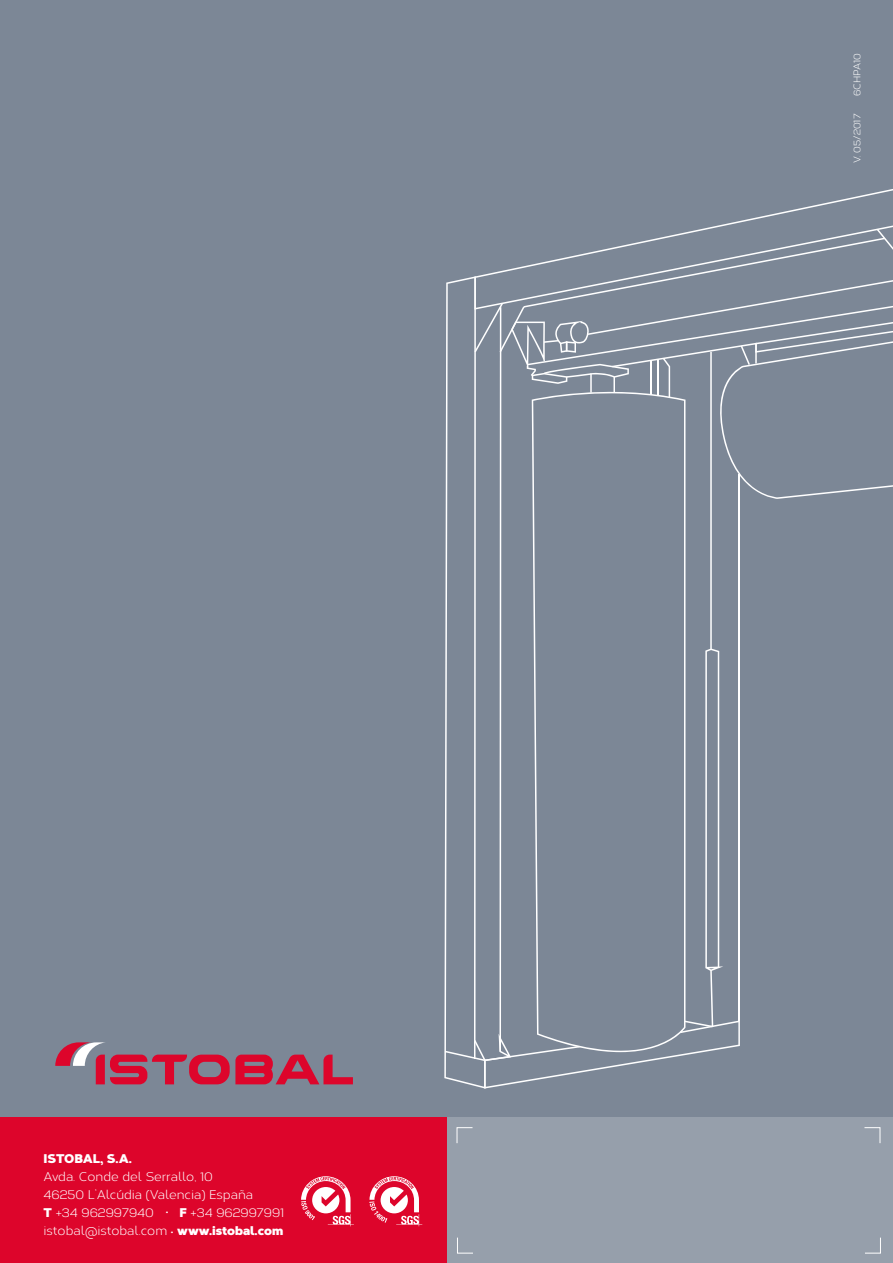
<style>
.page{position:relative;width:893px;height:1263px;background:#fff}
.page>*{position:absolute;margin:0;border:0;box-sizing:border-box;transform-origin:0 0}
.t1{font:12.6px/18px "Corbert";color:#fff}
.t2{font:900 12.6px "Corbert";letter-spacing:-.01em;color:#fff}
.t3{font:9.75px "Corbert";color:#fff}
.s1{font-weight:900}
.s2{font-size:9px}
</style>
<div class="page">
<div style="left:0;top:0;width:893px;height:1138px;background:#7c8796"></div>
<svg style="left:702px;top:189px;width:191px;height:40px"></svg>
<svg style="left:444px;top:229px;width:449px;height:860px"></svg>
<div style="left:444px;top:1118px;width:449px;height:145px;background:#969fab"></div>
<div style="left:0;top:1118px;width:447px;height:145px;background:#dd052b"></div>
<svg style="left:864px;top:1127px;width:16px;height:16px"></svg>
<svg style="left:456px;top:1127px;width:17px;height:16px"></svg>
<svg style="left:457px;top:1237px;width:16px;height:16px"></svg>
<svg style="left:865px;top:1237px;width:16px;height:16px"></svg>
<svg style="left:301px;top:1176px;width:53px;height:50px"></svg>
<svg style="left:369px;top:1176px;width:53px;height:50px"></svg>
<svg style="left:55px;top:1042px;width:298px;height:42px"></svg>
<p class="t2" style="left:44px;top:1148px;width:90px">ISTOBAL, S.A.</p>
<p class="t1" style="left:44px;top:1167px;width:242px">Avda. Conde del Serrallo, 10<br>46250 L’Alcúdia (Valencia) España<br><span class="s1">T</span> +34 962997940 <span class="s2">•</span> <span class="s1">F</span> +34 962997991 istobal@istobal.com <span class="s2">•</span> <span class="s1">www.istobal.com</span></p>
<p class="t3" style="left:850px;top:96px;width:45px;rotate:-90deg">6CHPA10</p>
<p class="t3" style="left:850px;top:163px;width:51px;rotate:-90deg">V. 05/2017</p>
</div>
